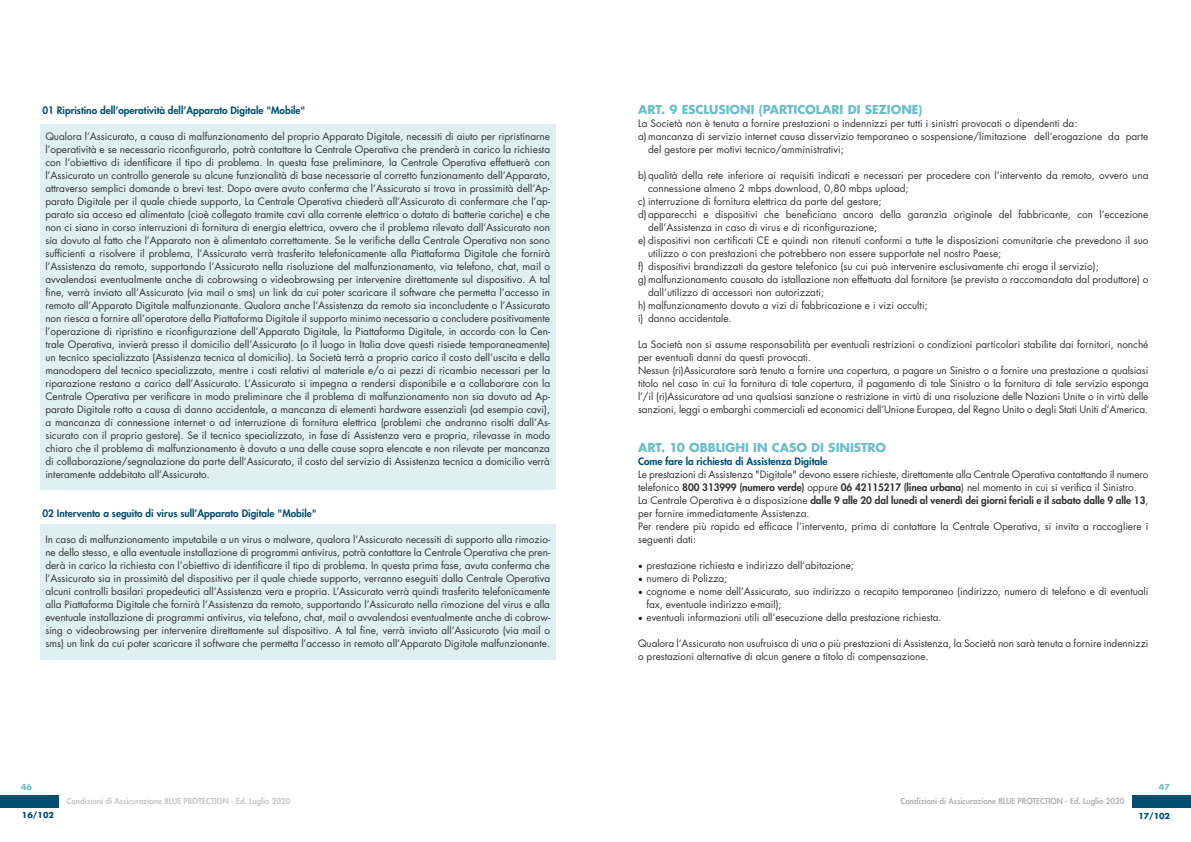
<style>
.page{position:relative;width:1191px;height:842px;background:#fff}
.page>*{position:absolute;margin:0;border:0;box-sizing:border-box;transform-origin:0 0}
.t1{font:700 12px "Futura Std";letter-spacing:-.005em;color:#6bbecc}
.t2{font:10px/13px "Futura Std";color:#303231}
.t3{font:800 10px "Futura Std";color:#004e70}
.t4{font:800 8px "Futura Std";color:#c7c9c9}
.t5{font:800 8px "Futura Std";color:#b3b5b4}
.t6{font:700 8px "Futura Std";color:#004e70}
.t7{font:700 8px "Futura Std";color:#6bbecc}
.s1{font-weight:800}
.s2{font-family:"Minion Pro";font-size:12px;color:#121212}
</style>
<div class="page">
<div style="left:40px;top:524px;width:516px;height:136px;background:#def0f2"></div>
<div style="left:40px;top:124px;width:516px;height:366px;background:#def0f2"></div>
<div style="left:1132px;top:795px;width:59px;height:12px;background:#004e70"></div>
<div style="left:0;top:795px;width:58px;height:12px;background:#004e70"></div>
<p class="t3" style="left:43px;top:104px;width:264px">01 Ripristino dell’operatività dell’Apparato Digitale "Mobile"</p>
<p class="t2" style="left:45px;top:130px;width:506px;text-align:justify">Qualora l’Assicurato, a causa di malfunzionamento del proprio Apparato Digitale, necessiti di aiuto per ripristinarne l’operatività e se necessario riconfigurarlo, potrà contattare la Centrale Operativa che prenderà in carico la richiesta con l’obiettivo di identificare il tipo di problema. In questa fase preliminare, la Centrale Operativa effettuerà con l’Assicurato un controllo generale su alcune funzionalità di base necessarie al corretto funzionamento dell’Apparato, attraverso semplici domande o brevi test. Dopo avere avuto conferma che l’Assicurato si trova in prossimità dell’Ap&shy;parato Digitale per il quale chiede supporto, La Centrale Operativa chiederà all’Assicurato di confermare che l’ap&shy;parato sia acceso ed alimentato (cioè collegato tramite cavi alla corrente elettrica o dotato di batterie cariche) e che non ci siano in corso interruzioni di fornitura di energia elettrica, ovvero che il problema rilevato dall’Assicurato non sia dovuto al fatto che l’Apparato non è alimentato correttamente. Se le verifiche della Centrale Operativa non sono sufficienti a risolvere il problema, l’Assicurato verrà trasferito telefonicamente alla Piattaforma Digitale che fornirà l’Assistenza da remoto, supportando l’Assicurato nella risoluzione del malfunzionamento, via telefono, chat, mail o avvalendosi eventualmente anche di cobrowsing o videobrowsing per intervenire direttamente sul dispositivo. A tal fine, verrà inviato all’Assicurato (via mail o sms) un link da cui poter scaricare il software che permetta l’accesso in remoto all’Apparato Digitale malfunzionante. Qualora anche l’Assistenza da remoto sia inconcludente o l’Assicurato non riesca a fornire all’operatore della Piattaforma Digitale il supporto minimo necessario a concludere positivamente l’operazione di ripristino e riconfigurazione dell’Apparato Digitale, la Piattaforma Digitale, in accordo con la Cen&shy;trale Operativa, invierà presso il domicilio dell’Assicurato (o il luogo in Italia dove questi risiede temporaneamente) un tecnico specializzato (Assistenza tecnica al domicilio). La Società terrà a proprio carico il costo dell’uscita e della manodopera del tecnico specializzato, mentre i costi relativi al materiale e/o ai pezzi di ricambio necessari per la riparazione restano a carico dell’Assicurato. L’Assicurato si impegna a rendersi disponibile e a collaborare con la Centrale Operativa per verificare in modo preliminare che il problema di malfunzionamento non sia dovuto ad Ap&shy;parato Digitale rotto a causa di danno accidentale, a mancanza di elementi hardware essenziali (ad esempio cavi), a mancanza di connessione internet o ad interruzione di fornitura elettrica (problemi che andranno risolti dall’As&shy;sicurato con il proprio gestore). Se il tecnico specializzato, in fase di Assistenza vera e propria, rilevasse in modo chiaro che il problema di malfunzionamento è dovuto a una delle cause sopra elencate e non rilevate per mancanza di collaborazione/segnalazione da parte dell’Assicurato, il costo del servizio di Assistenza tecnica a domicilio verrà interamente addebitato all’Assicurato.</p>
<p class="t3" style="left:43px;top:507px;width:276px">02 Intervento a seguito di virus sull’Apparato Digitale "Mobile"</p>
<p class="t2" style="left:45px;top:533px;width:506px;text-align:justify">In caso di malfunzionamento imputabile a un virus o malware, qualora l’Assicurato necessiti di supporto alla rimozio&shy;ne dello stesso, e alla eventuale installazione di programmi antivirus, potrà contattare la Centrale Operativa che pren&shy;derà in carico la richiesta con l’obiettivo di identificare il tipo di problema. In questa prima fase, avuta conferma che l’Assicurato sia in prossimità del dispositivo per il quale chiede supporto, verranno eseguiti dalla Centrale Operativa alcuni controlli basilari propedeutici all’Assistenza vera e propria. L’Assicurato verrà quindi trasferito telefonicamente alla Piattaforma Digitale che fornirà l’Assistenza da remoto, supportando l’Assicurato nella rimozione del virus e alla eventuale installazione di programmi antivirus, via telefono, chat, mail o avvalendosi eventualmente anche di cobrow&shy;sing o videobrowsing per intervenire direttamente sul dispositivo. A tal fine, verrà inviato all’Assicurato (via mail o sms) un link da cui poter scaricare il software che permetta l’accesso in remoto all’Apparato Digitale malfunzionante.</p>
<p class="t1" style="left:638px;top:102px;width:286px">ART. 9 ESCLUSIONI (PARTICOLARI DI SEZIONE)</p>
<p class="t2" style="left:638px;top:117px;width:441px">La Società non è tenuta a fornire prestazioni o indennizzi per tutti i sinistri provocati o dipendenti da:</p>
<p class="t2" style="left:638px;top:130px;width:512px">a)mancanza di servizio internet causa disservizio temporaneo o sospensione/limitazione dell’erogazione da parte</p>
<p class="t2" style="left:648px;top:143px;width:197px">del gestore per motivi tecnico/amministrativi;</p>
<p class="t2" style="left:638px;top:169px;width:512px">b)qualità della rete inferiore ai requisiti indicati e necessari per procedere con l’intervento da remoto, ovvero una</p>
<p class="t2" style="left:648px;top:182px;width:262px">connessione almeno 2 mbps download, 0,80 mbps upload;</p>
<p class="t2" style="left:638px;top:195px;width:245px">c) interruzione di fornitura elettrica da parte del gestore;</p>
<p class="t2" style="left:638px;top:208px;width:512px">d)apparecchi e dispositivi che beneficiano ancora della garanzia originale del fabbricante, con l’eccezione</p>
<p class="t2" style="left:648px;top:221px;width:231px">dell’Assistenza in caso di virus e di riconfigurazione;</p>
<p class="t2" style="left:638px;top:234px;width:512px">e) dispositivi non certificati CE e quindi non ritenuti conformi a tutte le disposizioni comunitarie che prevedono il suo</p>
<p class="t2" style="left:648px;top:247px;width:355px">utilizzo o con prestazioni che potrebbero non essere supportate nel nostro Paese;</p>
<p class="t2" style="left:638px;top:260px;width:462px">f) dispositivi brandizzati da gestore telefonico (su cui può intervenire esclusivamente chi eroga il servizio);</p>
<p class="t2" style="left:638px;top:273px;width:512px">g)malfunzionamento causato da istallazione non effettuata dal fornitore (se prevista o raccomandata dal produttore) o</p>
<p class="t2" style="left:648px;top:286px;width:178px">dall’utilizzo di accessori non autorizzati;</p>
<p class="t2" style="left:638px;top:299px;width:291px">h) malfunzionamento dovuto a vizi di fabbricazione e i vizi occulti;</p>
<p class="t2" style="left:638px;top:312px;width:95px">i) danno accidentale.</p>
<p class="t2" style="left:638px;top:338px;width:512px">La Società non si assume responsabilità per eventuali restrizioni o condizioni particolari stabilite dai fornitori, nonché per eventuali danni da questi provocati.<br>Nessun (ri)Assicuratore sarà tenuto a fornire una copertura, a pagare un Sinistro o a fornire una prestazione a qualsiasi titolo nel caso in cui la fornitura di tale copertura, il pagamento di tale Sinistro o la fornitura di tale servizio esponga l’/il (ri)Assicuratore ad una qualsiasi sanzione o restrizione in virtù di una risoluzione delle Nazioni Unite o in virtù delle sanzioni, leggi o embarghi commerciali ed economici dell’Unione Europea, del Regno Unito o degli Stati Uniti d’America.</p>
<p class="t1" style="left:638px;top:440px;width:249px">ART. 10 OBBLIGHI IN CASO DI SINISTRO</p>
<p class="t3" style="left:638px;top:455px;width:191px">Come fare la richiesta di Assistenza Digitale</p>
<p class="t2" style="left:638px;top:468px;width:512px">Le prestazioni di Assistenza "Digitale" devono essere richieste, direttamente alla Centrale Operativa contattando il numero telefonico <span class="s1">800 313999 (numero verde)</span> oppure <span class="s1">06 42115217 (linea urbana</span>) nel momento in cui si verifica il Sinistro.<br>La Centrale Operativa è a disposizione <span class="s1">dalle 9 alle 20 dal lunedì al venerdì dei giorni feriali e il sabato dalle 9 alle 13</span>, per fornire immediatamente Assistenza.<br>Per rendere più rapido ed efficace l’intervento, prima di contattare la Centrale Operativa, si invita a raccogliere i seguenti dati:</p>
<p class="t2" style="left:638px;top:559px;width:217px"><span class="s2">•</span> prestazione richiesta e indirizzo dell’abitazione;</p>
<p class="t2" style="left:638px;top:572px;width:91px"><span class="s2">•</span> numero di Polizza;</p>
<p class="t2" style="left:646px;top:585px;width:503px;text-indent:-9px"><span class="s2">•</span> cognome e nome dell’Assicurato, suo indirizzo o recapito temporaneo (indirizzo, numero di telefono e di eventuali fax, eventuale indirizzo e-mail);</p>
<p class="t2" style="left:638px;top:611px;width:305px"><span class="s2">•</span> eventuali informazioni utili all’esecuzione della prestazione richiesta.</p>
<p class="t2" style="left:638px;top:637px;width:512px">Qualora l’Assicurato non usufruisca di una o più prestazioni di Assistenza, la Società non sarà tenuta a fornire indennizzi o prestazioni alternative di alcun genere a titolo di compensazione.</p>
<p class="t7" style="left:21px;top:782px;width:12px">46</p>
<p class="t7" style="left:1159px;top:782px;width:12px">47</p>
<p class="t4" style="left:67px;top:796px;width:225px">Condizioni di Assicurazione BLUE PROTECTION - Ed. Luglio 2020</p>
<p class="t5" style="left:900px;top:796px;width:225px">Condizioni di Assicurazione BLUE PROTECTION - Ed. Luglio 2020</p>
<p class="t6" style="left:22px;top:810px;width:34px">16/102</p>
<p class="t6" style="left:1138px;top:811px;width:33px">17/102</p>
</div>
